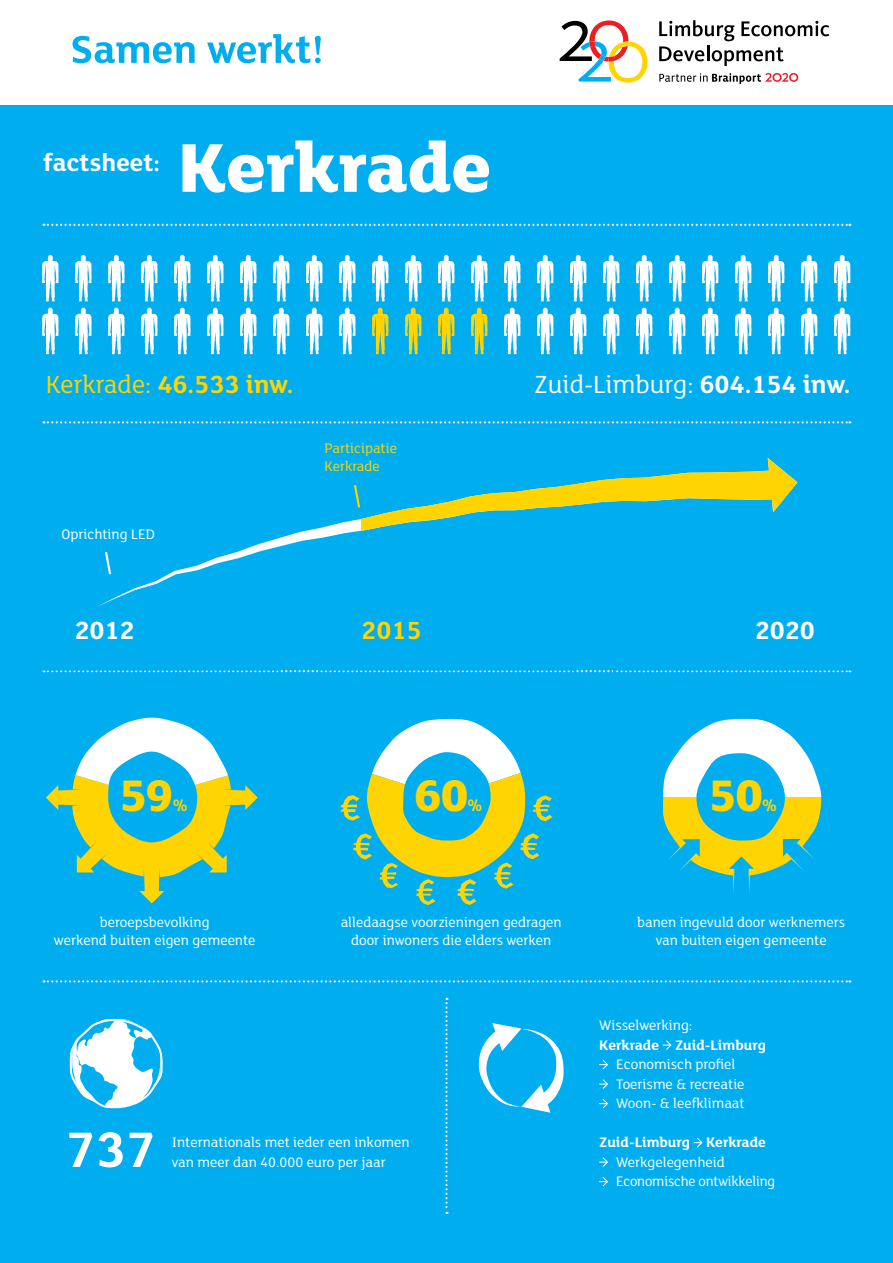
<style>
.page{position:relative;width:893px;height:1263px;background:#00aeef}
.page>*{position:absolute;margin:0;border:0;box-sizing:border-box;transform-origin:0 0}
.t1{font:800 75px "FS Lola";color:#fff}
.t2{font:700 54px "FS Lola";color:#fff}
.t3{font:800 48px "FS Lola";color:#ffd400}
.t4{font:27px "FS Lola";color:#fff}
.t5{font:700 27px "FS Lola";color:#ffd400}
.t6{font:700 27px "FS Lola";color:#fff}
.t7{font:700 26.25px "FS Lola";color:#fff}
.t8{font:700 18px "FS Lola";color:#ffd400}
.t9{font:15px/19.5px "FS Lola";color:#fff;text-align:center}
.t10{font:700 15px "FS Lola";color:#fff}
.t11{font:15px/18px "FS Lola";color:#ffd400}
.s1{font-weight:400}
.s2{font-weight:700}
</style>
<div class="page">
<svg style="left:44px;top:224px;width:803px;height:2px"></svg>
<svg style="left:44px;top:421px;width:803px;height:2px"></svg>
<svg style="left:44px;top:670px;width:803px;height:2px"></svg>
<svg style="left:44px;top:980px;width:803px;height:2px"></svg>
<div style="left:0;top:0;width:893px;height:104px;background:#fff"></div>
<svg style="left:659px;top:20px;width:170px;height:46px"></svg>
<svg style="left:560px;top:20px;width:88px;height:63px"></svg>
<svg style="left:659px;top:73px;width:139px;height:11px"></svg>
<svg style="left:73px;top:34px;width:248px;height:29px"></svg>
<svg style="left:445px;top:998px;width:3px;height:216px"></svg>
<svg style="left:479px;top:1023px;width:85px;height:90px"></svg>
<svg style="left:663px;top:1040px;width:9px;height:10px"></svg>
<svg style="left:599px;top:1060px;width:9px;height:10px"></svg>
<svg style="left:599px;top:1079px;width:9px;height:10px"></svg>
<svg style="left:599px;top:1099px;width:9px;height:10px"></svg>
<svg style="left:694px;top:1138px;width:9px;height:10px"></svg>
<svg style="left:599px;top:1157px;width:9px;height:10px"></svg>
<svg style="left:599px;top:1177px;width:9px;height:10px"></svg>
<svg style="left:69px;top:1018px;width:94px;height:91px"></svg>
<svg style="left:341px;top:719px;width:211px;height:186px"></svg>
<svg style="left:46px;top:717px;width:212px;height:187px"></svg>
<svg style="left:663px;top:718px;width:159px;height:176px"></svg>
<svg style="left:98px;top:518px;width:264px;height:88px"></svg>
<svg style="left:362px;top:458px;width:435px;height:73px"></svg>
<svg style="left:354px;top:485px;width:7px;height:23px"></svg>
<svg style="left:104px;top:549px;width:9px;height:28px"></svg>
<svg style="left:42px;top:255px;width:17px;height:46px"></svg>
<svg style="left:372px;top:255px;width:17px;height:46px"></svg>
<svg style="left:207px;top:255px;width:17px;height:46px"></svg>
<svg style="left:537px;top:255px;width:16px;height:46px"></svg>
<svg style="left:702px;top:255px;width:16px;height:46px"></svg>
<svg style="left:75px;top:255px;width:17px;height:46px"></svg>
<svg style="left:405px;top:255px;width:17px;height:46px"></svg>
<svg style="left:240px;top:255px;width:17px;height:46px"></svg>
<svg style="left:570px;top:255px;width:16px;height:46px"></svg>
<svg style="left:735px;top:255px;width:16px;height:46px"></svg>
<svg style="left:108px;top:255px;width:17px;height:46px"></svg>
<svg style="left:438px;top:255px;width:16px;height:46px"></svg>
<svg style="left:273px;top:255px;width:17px;height:46px"></svg>
<svg style="left:603px;top:255px;width:16px;height:46px"></svg>
<svg style="left:768px;top:255px;width:16px;height:46px"></svg>
<svg style="left:141px;top:255px;width:17px;height:46px"></svg>
<svg style="left:471px;top:255px;width:16px;height:46px"></svg>
<svg style="left:306px;top:255px;width:17px;height:46px"></svg>
<svg style="left:636px;top:255px;width:16px;height:46px"></svg>
<svg style="left:801px;top:255px;width:16px;height:46px"></svg>
<svg style="left:174px;top:255px;width:17px;height:46px"></svg>
<svg style="left:504px;top:255px;width:16px;height:46px"></svg>
<svg style="left:339px;top:255px;width:17px;height:46px"></svg>
<svg style="left:669px;top:255px;width:16px;height:46px"></svg>
<svg style="left:834px;top:255px;width:16px;height:46px"></svg>
<svg style="left:42px;top:308px;width:17px;height:46px"></svg>
<svg style="left:372px;top:308px;width:17px;height:46px"></svg>
<svg style="left:207px;top:308px;width:17px;height:46px"></svg>
<svg style="left:537px;top:308px;width:16px;height:46px"></svg>
<svg style="left:702px;top:308px;width:16px;height:46px"></svg>
<svg style="left:75px;top:308px;width:17px;height:46px"></svg>
<svg style="left:405px;top:308px;width:17px;height:46px"></svg>
<svg style="left:240px;top:308px;width:17px;height:46px"></svg>
<svg style="left:570px;top:308px;width:16px;height:46px"></svg>
<svg style="left:735px;top:308px;width:16px;height:46px"></svg>
<svg style="left:108px;top:308px;width:17px;height:46px"></svg>
<svg style="left:438px;top:308px;width:16px;height:46px"></svg>
<svg style="left:273px;top:308px;width:17px;height:46px"></svg>
<svg style="left:603px;top:308px;width:16px;height:46px"></svg>
<svg style="left:768px;top:308px;width:16px;height:46px"></svg>
<svg style="left:141px;top:308px;width:17px;height:46px"></svg>
<svg style="left:471px;top:308px;width:16px;height:46px"></svg>
<svg style="left:306px;top:308px;width:17px;height:46px"></svg>
<svg style="left:636px;top:308px;width:16px;height:46px"></svg>
<svg style="left:801px;top:308px;width:16px;height:46px"></svg>
<svg style="left:174px;top:308px;width:17px;height:46px"></svg>
<svg style="left:504px;top:308px;width:16px;height:46px"></svg>
<svg style="left:339px;top:308px;width:17px;height:46px"></svg>
<svg style="left:669px;top:308px;width:16px;height:46px"></svg>
<svg style="left:834px;top:308px;width:16px;height:46px"></svg>
<h3 class="t7" style="left:43px;top:144px;width:118px">factsheet:</h3>
<h1 class="t1" style="left:178px;top:115px;width:315px">Kerkrade</h1>
<h3 class="t5" style="left:46px;top:366px;width:249px"><span class="s1">Kerkrade:</span> 46.533 inw.</h3>
<h3 class="t4" style="left:534px;top:366px;width:318px">Zuid-Limburg: <span class="s2">604.154 inw.</span></h3>
<p class="t9" style="left:62px;top:524px;width:95px">Oprichting LED</p>
<p class="t11" style="left:325px;top:438px;width:74px">Participatie<br>Kerkrade</p>
<h3 class="t6" style="left:74px;top:612px;width:62px">2012</h3>
<h3 class="t5" style="left:361px;top:612px;width:62px">2015</h3>
<h3 class="t6" style="left:755px;top:612px;width:62px">2020</h3>
<h3 class="t3" style="left:119px;top:762px;width:57px">59</h3>
<p class="t8" style="left:173px;top:792px;width:17px">%</p>
<h3 class="t3" style="left:413px;top:762px;width:57px">60</h3>
<p class="t8" style="left:467px;top:792px;width:17px">%</p>
<h3 class="t3" style="left:708px;top:762px;width:57px">50</h3>
<p class="t8" style="left:762px;top:792px;width:17px">%</p>
<p class="t9" style="left:54px;top:912px;width:203px;line-height:18px">beroepsbevolking<br>werkend buiten eigen gemeente</p>
<p class="t9" style="left:341px;top:912px;width:223px;line-height:18px">alledaagse voorzieningen gedragen door inwoners die elders werken</p>
<p class="t9" style="left:637px;top:912px;width:209px;line-height:18px">banen ingevuld door werknemers van buiten eigen gemeente</p>
<h2 class="t2" style="left:65px;top:1112px;width:92px">737</h2>
<p class="t9" style="left:172px;top:1132px;width:239px">Internationals met ieder een inkomen</p>
<p class="t9" style="left:172px;top:1152px;width:215px">van meer dan 40.000 euro per jaar</p>
<p class="t9" style="left:599px;top:1015px;width:95px">Wisselwerking:</p>
<p class="t10" style="left:599px;top:1035px;width:168px">Kerkrade Zuid-Limburg</p>
<p class="t9" style="left:616px;top:1054px;width:130px;text-align:left">Economisch profiel<br>Toerisme &amp; recreatie<br>Woon- &amp; leefklimaat</p>
<p class="t10" style="left:599px;top:1132px;width:168px">Zuid-Limburg Kerkrade</p>
<p class="t9" style="left:616px;top:1152px;width:161px;text-align:left">Werkgelegenheid<br>Economische ontwikkeling</p>
</div>
